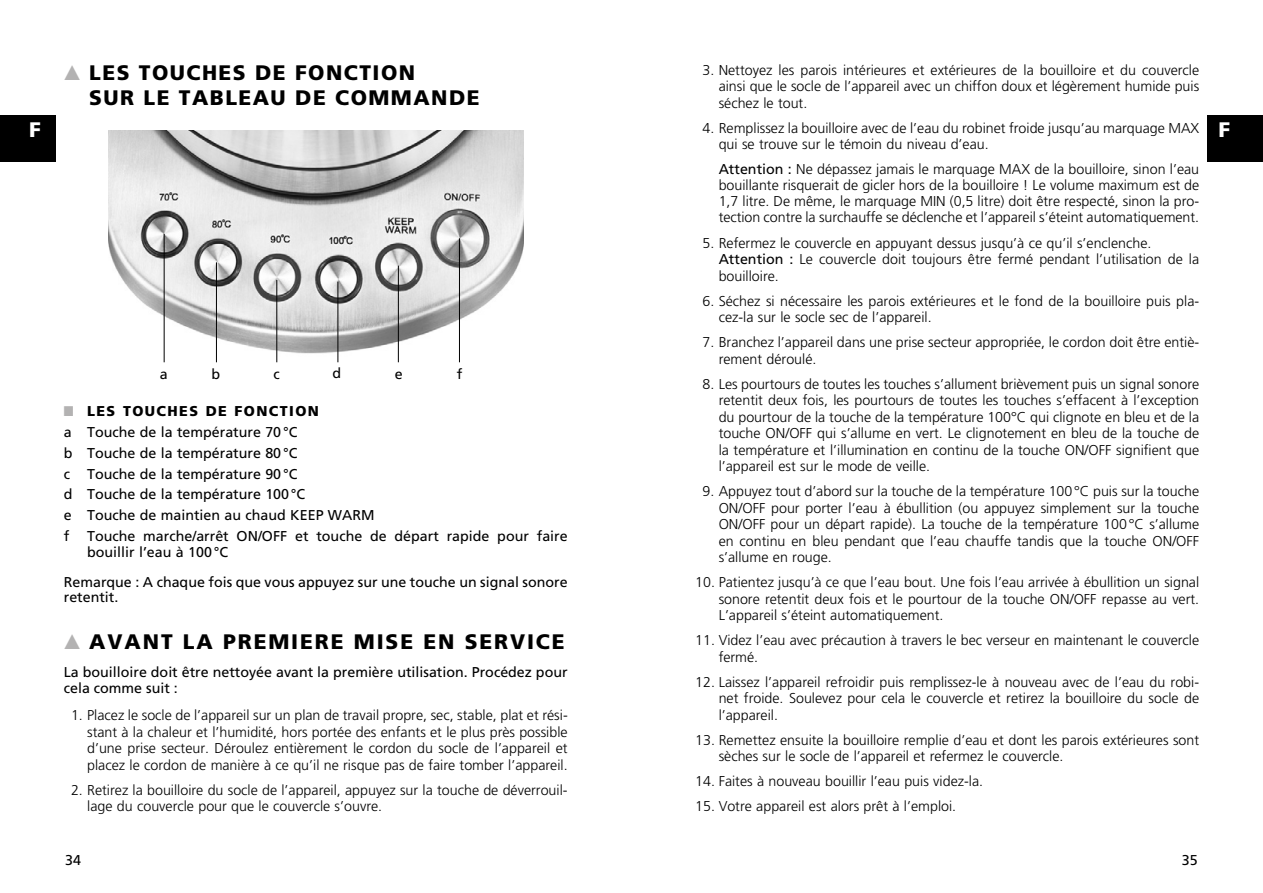
<style>
.page{position:relative;width:1263px;height:893px;background:#fff}
.page>*{position:absolute;margin:0;border:0;box-sizing:border-box;transform-origin:0 0}
.t1{font:900 21px/25.2px "Frutiger";letter-spacing:.07em;color:#000}
.t2{font:900 21px "Frutiger";letter-spacing:.09em;color:#000}
.t3{font:900 21px "Frutiger";color:#fff}
.t4{font:300 14.25px/16.5px "Frutiger";color:#000;text-align:justify}
.t5{font:14.25px/20.7px "Frutiger";color:#000}
.s1{font-weight:400}
.s2{color:#b3b2b2}
.s3{font-weight:900}
</style>
<div class="page">
<div style="left:0;top:115px;width:55px;height:47px;background:#000"></div>
<div style="left:1208px;top:115px;width:55px;height:47px;background:#000"></div>
<img style="left:108px;top:130px;width:415px;height:227px">
<hr style="left:276px;top:280px;width:1px;height:82px;background:#000">
<hr style="left:337px;top:282px;width:1px;height:80px;background:#000">
<hr style="left:216px;top:262px;width:1px;height:100px;background:#000">
<hr style="left:164px;top:234px;width:1px;height:128px;background:#000">
<hr style="left:398px;top:266px;width:1px;height:96px;background:#000">
<hr style="left:459px;top:238px;width:1px;height:124px;background:#000">
<p class="t4" style="left:719px;top:62px;width:482px;text-indent:-16px">3. Nettoyez les parois intérieures et extérieures de la bouilloire et du couvercle ainsi que le socle de l’appareil avec un chiffon doux et légèrement humide puis séchez le tout.</p>
<p class="t4" style="left:719px;top:120px;width:482px;text-indent:-16px">4. Remplissez la bouilloire avec de l’eau du robinet froide jusqu’au marquage MAX qui se trouve sur le témoin du niveau d’eau.</p>
<p class="t4" style="left:719px;top:161px;width:482px;line-height:16px"><span class="s1">Attention :</span> Ne dépassez jamais le marquage MAX de la bouilloire, sinon l’eau bouillante risquerait de gicler hors de la bouilloire ! Le volume maximum est de 1,7 litre. De même, le marquage MIN (0,5 litre) doit être respecté, sinon la pro&shy;tection contre la surchauffe se déclenche et l’appareil s’éteint automatiquement.</p>
<p class="t4" style="left:719px;top:234px;width:482px;text-align:left;text-indent:-16px">5. Refermez le couvercle en appuyant dessus jusqu’à ce qu’il s’enclenche.<br><span class="s1">Attention :</span> Le couvercle doit toujours être fermé pendant l’utilisation de la bouilloire.</p>
<p class="t4" style="left:719px;top:292px;width:482px;text-indent:-16px">6. Séchez si nécessaire les parois extérieures et le fond de la bouilloire puis pla&shy;cez-la sur le socle sec de l’appareil.</p>
<p class="t4" style="left:719px;top:334px;width:482px;text-indent:-16px">7. Branchez l’appareil dans une prise secteur appropriée, le cordon doit être entiè&shy;rement déroulé.</p>
<p class="t4" style="left:719px;top:375px;width:482px;text-indent:-16px">8. Les pourtours de toutes les touches s’allument brièvement puis un signal sonore retentit deux fois, les pourtours de toutes les touches s’effacent à l’exception du pourtour de la touche de la température 100°C qui clignote en bleu et de la touche ON/OFF qui s’allume en vert. Le clignotement en bleu de la touche de la température et l’illumination en continu de la touche ON/OFF signifient que l’appareil est sur le mode de veille.</p>
<p class="t4" style="left:719px;top:483px;width:482px;text-indent:-16px">9. Appuyez tout d’abord sur la touche de la température 100°C puis sur la touche ON/OFF pour porter l’eau à ébullition (ou appuyez simplement sur la touche ON/OFF pour un départ rapide). La touche de la température 100°C s’allume en continu en bleu pendant que l’eau chauffe tandis que la touche ON/OFF s’allume en rouge.</p>
<p class="t4" style="left:719px;top:574px;width:482px;text-indent:-23px">10. Patientez jusqu’à ce que l’eau bout. Une fois l’eau arrivée à ébullition un signal sonore retentit deux fois et le pourtour de la touche ON/OFF repasse au vert.<br>L’appareil s’éteint automatiquement.</p>
<p class="t4" style="left:719px;top:632px;width:482px;text-indent:-23px">11. Videz l’eau avec précaution à travers le bec verseur en maintenant le couvercle fermé.</p>
<p class="t4" style="left:719px;top:673px;width:482px;text-indent:-23px">12. Laissez l’appareil refroidir puis remplissez-le à nouveau avec de l’eau du robi&shy;net froide. Soulevez pour cela le couvercle et retirez la bouilloire du socle de l’appareil.</p>
<p class="t4" style="left:719px;top:731px;width:482px;text-indent:-23px">13. Remettez ensuite la bouilloire remplie d’eau et dont les parois extérieures sont sèches sur le socle de l’appareil et refermez le couvercle.</p>
<p class="t4" style="left:695px;top:773px;width:289px">14. Faites à nouveau bouillir l’eau puis videz-la.</p>
<p class="t4" style="left:695px;top:798px;width:262px">15. Votre appareil est alors prêt à l’emploi.</p>
<h1 class="t1" style="left:89px;top:60px;width:392px;text-indent:-26px"><span class="s2">▲</span> LES TOUCHES DE FONCTION<br>SUR LE TABLEAU DE COMMANDE</h1>
<h1 class="t3" style="left:29px;top:117px;width:13px">F</h1>
<h1 class="t3" style="left:1218px;top:117px;width:13px">F</h1>
<p class="t5" style="left:160px;top:363px;width:9px">a</p>
<p class="t5" style="left:211px;top:363px;width:10px">b</p>
<p class="t5" style="left:274px;top:363px;width:8px">c</p>
<p class="t5" style="left:333px;top:363px;width:10px">d</p>
<p class="t5" style="left:395px;top:363px;width:9px">e</p>
<p class="t5" style="left:457px;top:363px;width:7px">f</p>
<p class="t5" style="left:64px;top:401px;width:312px"><span class="s2">■</span> <span class="s3">LES TOUCHES DE FONCTION<br></span>a Touche de la température 70°C<br>b Touche de la température 80°C<br>c Touche de la température 90°C<br>d Touche de la température 100°C<br>e Touche de maintien au chaud KEEP WARM f</p>
<p class="t5" style="left:87px;top:528px;width:482px;line-height:16.5px">Touche marche/arrêt ON/OFF et touche de départ rapide pour faire bouillir l’eau à 100°C</p>
<p class="t5" style="left:64px;top:574px;width:505px;line-height:15.8px">Remarque : A chaque fois que vous appuyez sur une touche un signal sonore retentit.</p>
<h1 class="t2" style="left:64px;top:629px;width:502px"><span class="s2">▲</span> AVANT LA PREMIERE MISE EN SERVICE</h1>
<p class="t5" style="left:64px;top:664px;width:505px;line-height:15.8px">La bouilloire doit être nettoyée avant la première utilisation. Procédez pour cela comme suit :</p>
<p class="t4" style="left:87px;top:707px;width:482px;text-indent:-16px">1. Placez le socle de l’appareil sur un plan de travail propre, sec, stable, plat et rési&shy;stant à la chaleur et l’humidité, hors portée des enfants et le plus près possible d’une prise secteur. Déroulez entièrement le cordon du socle de l’appareil et placez le cordon de manière à ce qu’il ne risque pas de faire tomber l’appareil.</p>
<p class="t4" style="left:87px;top:782px;width:482px;text-indent:-16px">2. Retirez la bouilloire du socle de l’appareil, appuyez sur la touche de déverrouil&shy;lage du couvercle pour que le couvercle s’ouvre.</p>
<p class="t5" style="left:65px;top:850px;width:17px">34</p>
<p class="t5" style="left:1182px;top:850px;width:17px">35</p>
</div>
